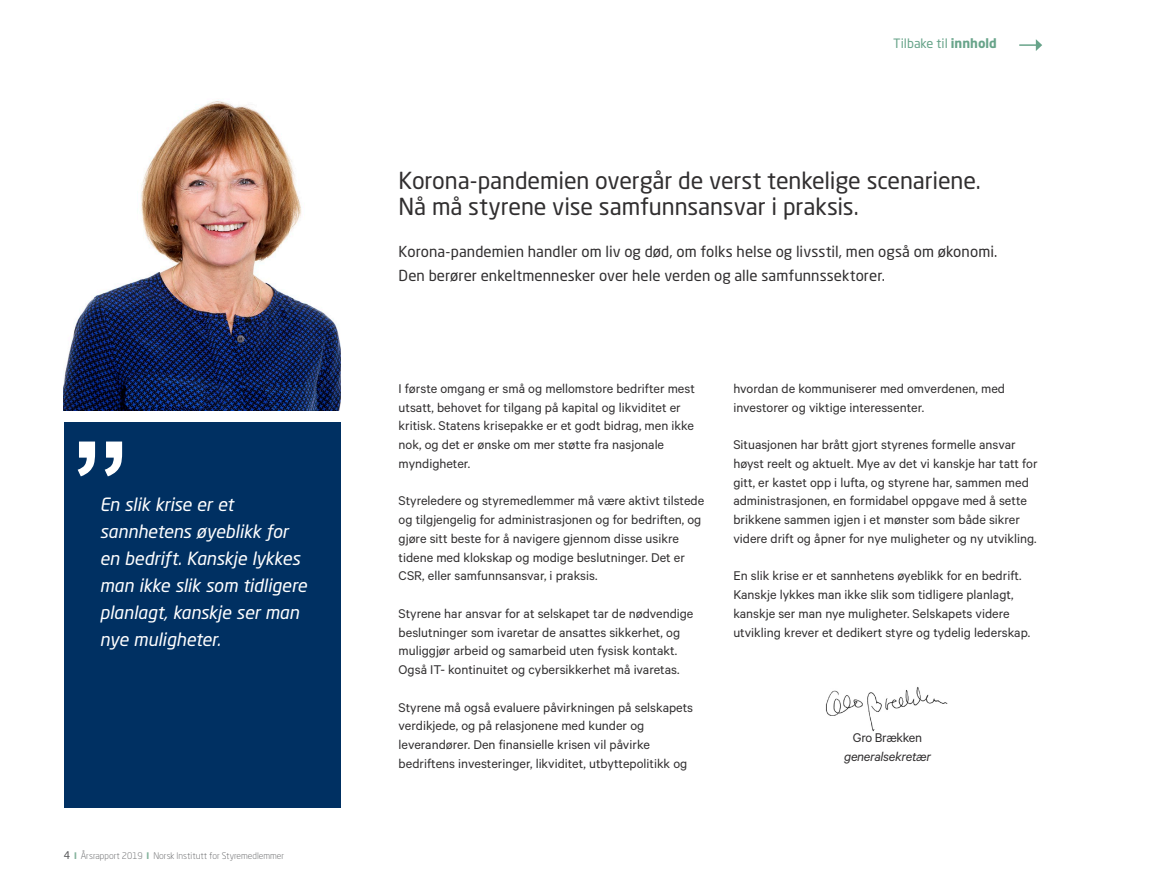
<style>
.page{position:relative;width:1149px;height:893px;background:#fff}
.page>*{position:absolute;margin:0;border:0;box-sizing:border-box;transform-origin:0 0}
.Heading_bruk{font:23.25px/25.5px "Neo Sans Std";letter-spacing:-.01em;color:#312f30}
.brødtekst_bruk{font:italic 18px/27px "Neo Sans Std";letter-spacing:-.01em;color:#fff}
.Ingress_2014{font:15px/24px "Neo Sans Std";letter-spacing:.005em;color:#312f30}
.brødtekst_bruk-2{font:14.25px/18.8px "Calibre";color:#312f30}
.brødtekst_bruk-3{font:italic 14.25px "Calibre";letter-spacing:-.02em;color:#312f30}
.brødtekst_bruk-4{font:14.25px "Calibre";letter-spacing:-.02em;color:#312f30}
.brødtekst_bruk-5{font:12.75px "Neo Sans Std";color:#68a48a}
.t1{font:300 9px "Neo Sans Std";color:#57585a}
.s1{font-weight:400;font-size:10.5px}
.s2{font-weight:700;color:#85b39d}
.s3{font-weight:700}
</style>
<div class="page">
<img style="left:64px;top:101px;width:276px;height:309px">
<img style="left:825px;top:687px;width:123px;height:45px">
<div style="left:64px;top:422px;width:276px;height:386px;background:#003062"></div>
<svg style="left:78px;top:441px;width:44px;height:35px"></svg>
<svg style="left:1019px;top:39px;width:22px;height:12px"></svg>
<p class="brødtekst_bruk" style="left:100px;top:490px;width:208px">En slik krise er et sannhetens øyeblikk for en bedrift. Kanskje lykkes man ikke slik som tidligere planlagt, kanskje ser man nye muligheter.</p>
<p class="t1" style="left:64px;top:850px;width:222px"><span class="s1">4</span> <span class="s2">I</span> Årsrapport 2019 <span class="s2">I</span> Norsk Institutt for Styremedlemmer</p>
<p class="brødtekst_bruk-5" style="left:893px;top:36px;width:105px">Tilbake til <span class="s3">innhold</span></p>
<p class="Heading_bruk" style="left:398px;top:168px;width:583px">Korona-pandemien overgår de verst tenkelige scenariene.<br>Nå må styrene vise samfunnsansvar i praksis.</p>
<p class="Ingress_2014" style="left:398px;top:239px;width:600px">Korona-pandemien handler om liv og død, om folks helse og livsstil, men også om økonomi.<br>Den berører enkeltmennesker over hele verden og alle samfunnssektorer.</p>
<p class="brødtekst_bruk-2" style="left:398px;top:378px;width:298px">I første omgang er små og mellomstore bedrifter mest utsatt, behovet for tilgang på kapital og likviditet er kritisk. Statens krisepakke er et godt bidrag, men ikke nok, og det er ønske om mer støtte fra nasjonale myndigheter.</p>
<p class="brødtekst_bruk-2" style="left:398px;top:491px;width:307px">Styreledere og styremedlemmer må være aktivt tilstede og tilgjengelig for administrasjonen og for bedriften, og gjøre sitt beste for å navigere gjennom disse usikre tidene med klokskap og modige beslutninger. Det er CSR, eller samfunnsansvar, i praksis.</p>
<p class="brødtekst_bruk-2" style="left:398px;top:603px;width:296px">Styrene har ansvar for at selskapet tar de nødvendige beslutninger som ivaretar de ansattes sikkerhet, og muliggjør arbeid og samarbeid uten fysisk kontakt.<br>Også IT- kontinuitet og cybersikkerhet må ivaretas.</p>
<p class="brødtekst_bruk-2" style="left:398px;top:697px;width:296px">Styrene må også evaluere påvirkningen på selskapets verdikjede, og på relasjonene med kunder og leverandører. Den finansielle krisen vil påvirke bedriftens investeringer, likviditet, utbyttepolitikk og</p>
<p class="brødtekst_bruk-2" style="left:733px;top:378px;width:273px">hvordan de kommuniserer med omverdenen, med investorer og viktige interessenter.</p>
<p class="brødtekst_bruk-2" style="left:733px;top:435px;width:306px">Situasjonen har brått gjort styrenes formelle ansvar høyst reelt og aktuelt. Mye av det vi kanskje har tatt for gitt, er kastet opp i lufta, og styrene har, sammen med administrasjonen, en formidabel oppgave med å sette brikkene sammen igjen i et mønster som både sikrer videre drift og åpner for nye muligheter og ny utvikling.</p>
<p class="brødtekst_bruk-2" style="left:733px;top:566px;width:298px">En slik krise er et sannhetens øyeblikk for en bedrift.<br>Kanskje lykkes man ikke slik som tidligere planlagt, kanskje ser man nye muligheter. Selskapets videre utvikling krever et dedikert styre og tydelig lederskap.</p>
<p class="brødtekst_bruk-4" style="left:852px;top:729px;width:71px">Gro Brækken</p>
<p class="brødtekst_bruk-3" style="left:843px;top:748px;width:88px">generalsekretær</p>
</div>
